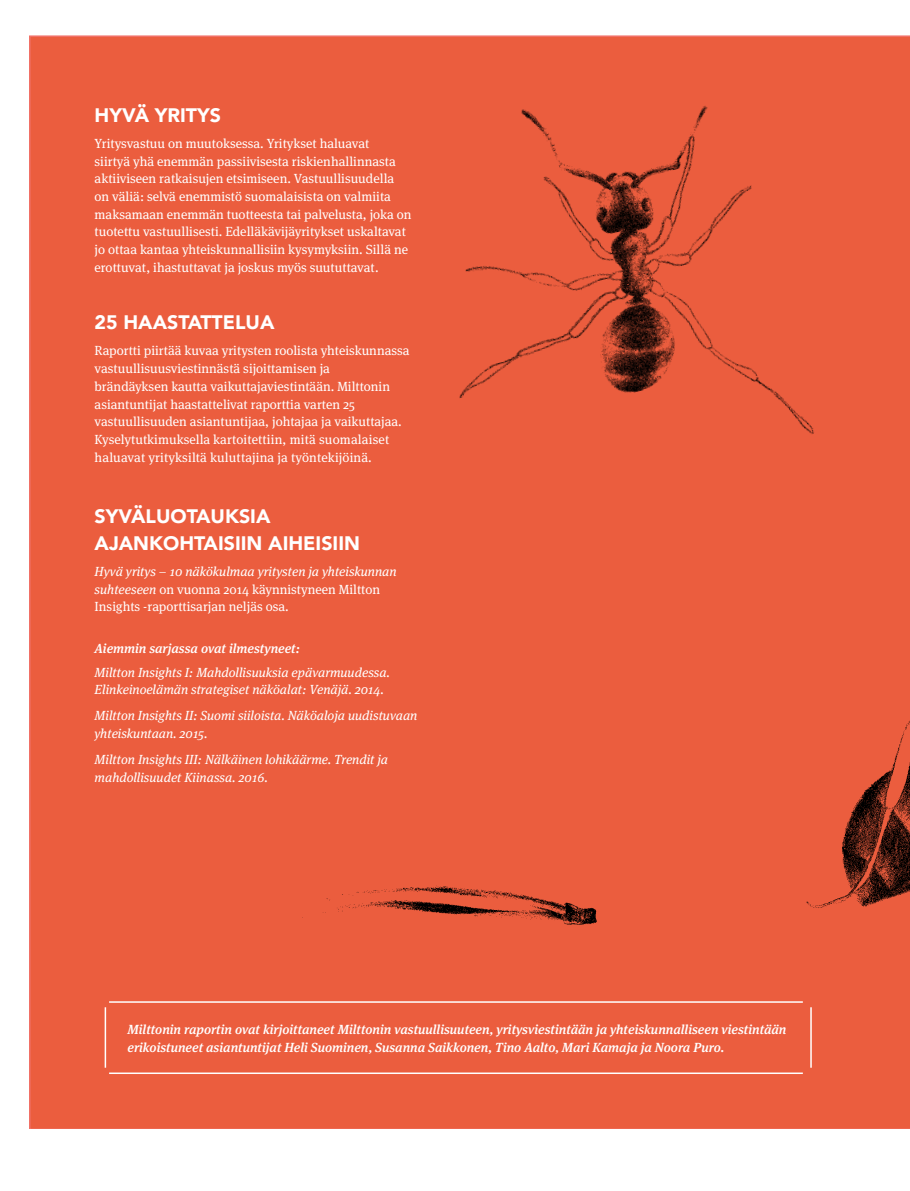
<style>
.page{position:relative;width:910px;height:1191px;background:#fff}
.page>*{position:absolute;margin:0;border:0;box-sizing:border-box;transform-origin:0 0}
.t1{font:900 19.5px/27px "Avenir";color:#fff}
.t2{font:13.2px/17.7px "Meta Serif Pro";color:#fff}
.t3{font:italic 13.2px/17.7px "Meta Serif Pro";color:#fff}
.t4{font:italic 500 13.2px/17.7px "Meta Serif Pro";color:#fff}
.s1{font-style:italic}
</style>
<div class="page">
<div style="left:29px;top:35px;width:881px;height:1094px;background:#eb5d3e"></div>
<img style="left:723px;top:581px;width:187px;height:399px">
<div style="left:328px;top:35px;width:582px;height:546px;background:#eb5d3e"></div>
<div style="left:180px;top:810px;width:556px;height:209px;background:#eb5d3e"></div>
<hr style="left:109px;top:1001px;width:694px;height:1px;background:#fff">
<hr style="left:109px;top:1072px;width:694px;height:2px;background:#fff">
<hr style="left:810px;top:1007px;width:2px;height:60px;background:#fff">
<hr style="left:105px;top:1007px;width:1px;height:60px;background:#fff">
<h1 class="t1" style="left:95px;top:101px;width:128px">HYVÄ YRITYS</h1>
<p class="t2" style="left:95px;top:134px;width:319px">Yritysvastuu on muutoksessa. Yritykset haluavat<br>siirtyä yhä enemmän passiivisesta riskienhallinnasta aktiiviseen ratkaisujen etsimiseen. Vastuullisuudella on väliä: selvä enemmistö suomalaisista on valmiita maksamaan enemmän tuotteesta tai palvelusta, joka on tuotettu vastuullisesti. Edelläkävijäyritykset uskaltavat jo ottaa kantaa yhteiskunnallisiin kysymyksiin. Sillä ne erottuvat, ihastuttavat ja joskus myös suututtavat.</p>
<h1 class="t1" style="left:95px;top:309px;width:181px">25 HAASTATTELUA</h1>
<p class="t2" style="left:95px;top:341px;width:316px">Raportti piirtää kuvaa yritysten roolista yhteiskunnassa vastuullisuusviestinnästä sijoittamisen ja<br>brändäyksen kautta vaikuttajaviestintään. Milttonin asiantuntijat haastattelivat raporttia varten 25 vastuullisuuden asiantuntijaa, johtajaa ja vaikuttajaa.<br>Kyselytutkimuksella kartoitettiin, mitä suomalaiset haluavat yrityksiltä kuluttajina ja työntekijöinä.</p>
<h1 class="t1" style="left:95px;top:502px;width:267px">SYVÄLUOTAUKSIA<br>AJANKOHTAISIIN AIHEISIIN</h1>
<p class="t2" style="left:95px;top:562px;width:303px"><span class="s1">Hyvä yritys – 10 näkökulmaa yritysten ja yhteiskunnan suhteeseen</span> on vuonna 2014 käynnistyneen Miltton<br>Insights -raporttisarjan neljäs osa.</p>
<p class="t4" style="left:95px;top:638px;width:207px">Aiemmin sarjassa ovat ilmestyneet:</p>
<p class="t3" style="left:95px;top:662px;width:297px">Miltton Insights I: Mahdollisuuksia epävarmuudessa.<br>Elinkeinoelämän strategiset näköalat: Venäjä. 2014.</p>
<p class="t3" style="left:95px;top:706px;width:324px">Miltton Insights II: Suomi siiloista. Näköaloja uudistuvaan yhteiskuntaan. 2015.</p>
<p class="t3" style="left:95px;top:750px;width:295px">Miltton Insights III: Nälkäinen lohikäärme. Trendit ja mahdollisuudet Kiinassa. 2016.</p>
<p class="t4" style="left:127px;top:1019px;width:660px">Milttonin raportin ovat kirjoittaneet Milttonin vastuullisuuteen, yritysviestintään ja yhteiskunnalliseen viestintään erikoistuneet asiantuntijat Heli Suominen, Susanna Saikkonen, Tino Aalto, Mari Kamaja ja Noora Puro.</p>
</div>
